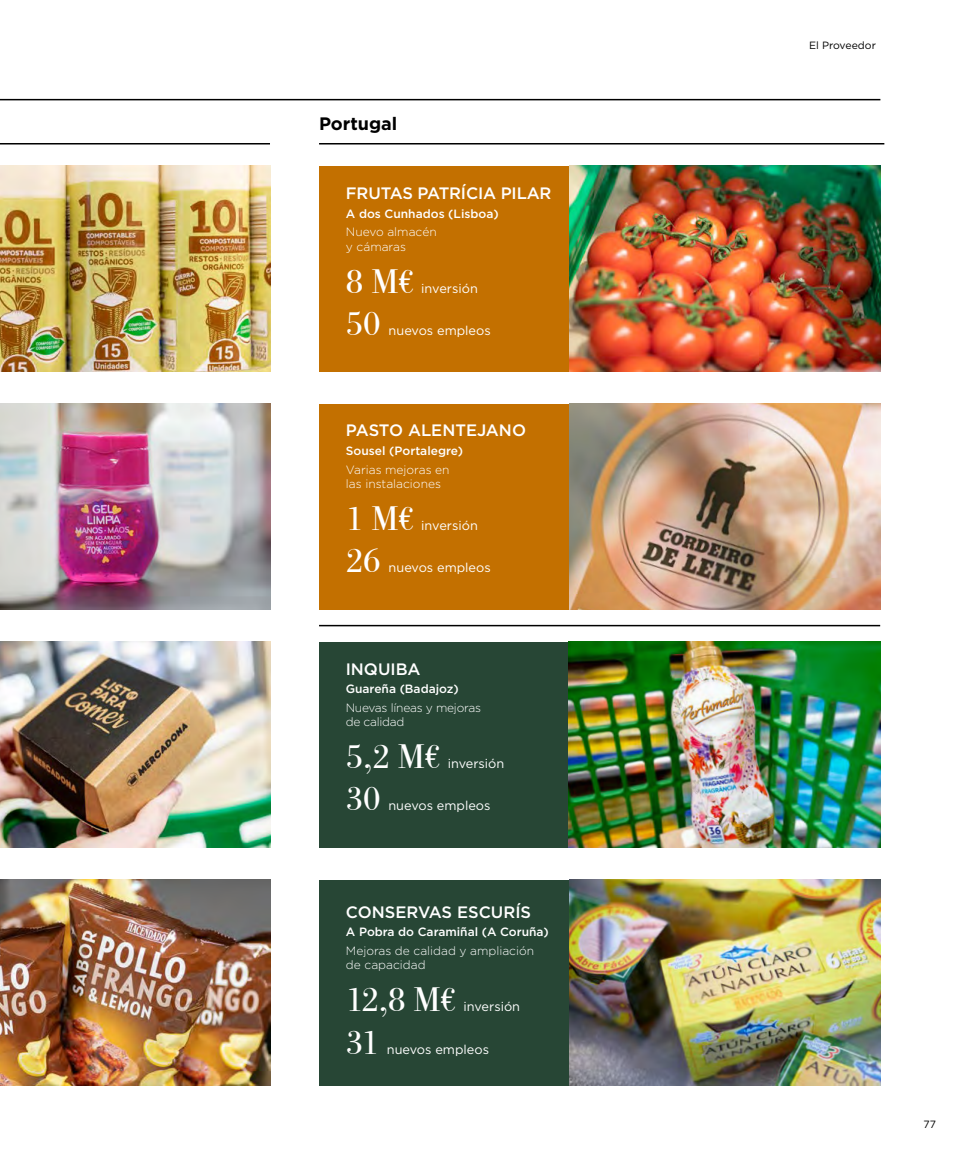
<style>
.page{position:relative;width:978px;height:1170px;background:#fff}
.page>*{position:absolute;margin:0;border:0;box-sizing:border-box;transform-origin:0 0}
.t1{font:34.5px "Bodoni Classico";color:#fff}
.t2{font:700 18px "Gotham Pro";color:#000}
.t3{font:500 16.5px "Gotham Pro";letter-spacing:-.01em;color:#fff}
.t4{font:12.75px "Gotham Pro";color:#fff}
.t5{font:300 12px/14.4px "Gotham Pro";color:#fff}
.t6{font:500 12px "Gotham Pro";color:#fff}
.t7{font:300 12px/14.4px "Gotham Pro";letter-spacing:-.02em;color:#fff}
.t8{font:10.5px "Gotham Pro";color:#000}
</style>
<div class="page">
<hr style="left:0;top:99px;width:880px;height:1px;background:#000">
<hr style="left:0;top:143px;width:270px;height:1px;background:#000">
<hr style="left:319px;top:143px;width:565px;height:1px;background:#000">
<img style="left:0;top:641px;width:270px;height:206px">
<div style="left:319px;top:166px;width:251px;height:205px;background:#c37000"></div>
<img style="left:569px;top:166px;width:311px;height:205px">
<img style="left:0;top:404px;width:270px;height:205px">
<img style="left:0;top:166px;width:270px;height:205px">
<img style="left:0;top:879px;width:270px;height:206px">
<div style="left:319px;top:879px;width:252px;height:206px;background:#274635"></div>
<img style="left:569px;top:879px;width:311px;height:206px">
<hr style="left:319px;top:624px;width:561px;height:2px;background:#000">
<div style="left:319px;top:404px;width:251px;height:205px;background:#c37000"></div>
<img style="left:569px;top:404px;width:311px;height:205px">
<div style="left:319px;top:641px;width:251px;height:206px;background:#274635"></div>
<img style="left:569px;top:641px;width:311px;height:206px">
<h2 class="t2" style="left:319px;top:113px;width:80px">Portugal</h2>
<h3 class="t3" style="left:346px;top:184px;width:207px">FRUTAS PATRÍCIA PILAR</h3>
<p class="t6" style="left:346px;top:207px;width:154px">A dos Cunhados (Lisboa)</p>
<p class="t5" style="left:346px;top:225px;width:92px">Nuevo almacén y cámaras</p>
<h1 class="t1" style="left:346px;top:261px;width:69px">8 M€</h1>
<p class="t4" style="left:421px;top:281px;width:58px">inversión</p>
<h1 class="t1" style="left:346px;top:303px;width:36px">50</h1>
<p class="t4" style="left:389px;top:323px;width:104px">nuevos empleos</p>
<h3 class="t3" style="left:346px;top:421px;width:182px">PASTO ALENTEJANO</h3>
<p class="t6" style="left:346px;top:444px;width:119px">Sousel (Portalegre)</p>
<p class="t5" style="left:346px;top:462px;width:105px">Varias mejoras en las instalaciones</p>
<h1 class="t1" style="left:346px;top:498px;width:69px">1 M€</h1>
<p class="t4" style="left:421px;top:518px;width:58px">inversión</p>
<h1 class="t1" style="left:346px;top:540px;width:36px">26</h1>
<p class="t4" style="left:389px;top:560px;width:104px">nuevos empleos</p>
<h3 class="t3" style="left:346px;top:659px;width:76px">INQUIBA</h3>
<p class="t6" style="left:346px;top:682px;width:115px">Guareña (Badajoz)</p>
<p class="t7" style="left:346px;top:700px;width:137px">Nuevas líneas y mejoras de calidad</p>
<h1 class="t1" style="left:346px;top:736px;width:95px">5,2 M€</h1>
<p class="t4" style="left:448px;top:756px;width:58px">inversión</p>
<h1 class="t1" style="left:346px;top:778px;width:36px">30</h1>
<p class="t4" style="left:388px;top:798px;width:104px">nuevos empleos</p>
<h3 class="t3" style="left:346px;top:902px;width:187px">CONSERVAS ESCURÍS</h3>
<p class="t6" style="left:346px;top:925px;width:204px">A Pobra do Caramiñal (A Coruña)</p>
<p class="t5" style="left:346px;top:943px;width:190px">Mejoras de calidad y ampliación de capacidad</p>
<h1 class="t1" style="left:346px;top:979px;width:111px">12,8 M€</h1>
<p class="t4" style="left:464px;top:999px;width:58px">inversión</p>
<h1 class="t1" style="left:346px;top:1021px;width:34px">31</h1>
<p class="t4" style="left:387px;top:1041px;width:104px">nuevos empleos</p>
<p class="t8" style="left:809px;top:39px;width:68px">El Proveedor</p>
<p class="t8" style="left:923px;top:1118px;width:14px">77</p>
</div>
